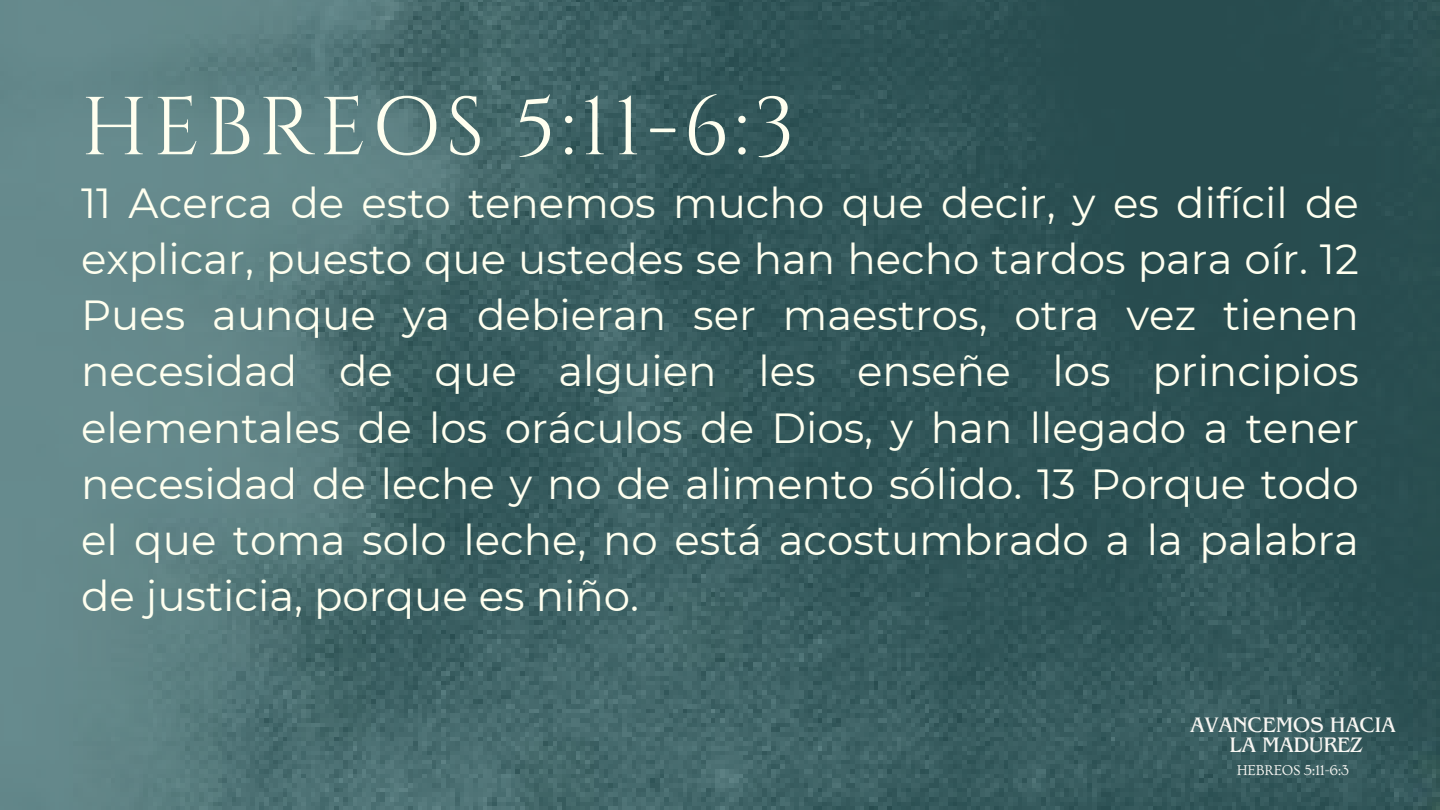
<style>
.page{position:relative;width:1440px;height:810px;background:#fff}
.page>*{position:absolute;margin:0;border:0;box-sizing:border-box;transform-origin:0 0}
.t1{font:82px "Cinzel";letter-spacing:.065em;color:#ffffef}
.t2{font:42px/56.2px "Montserrat";color:#ffffef;text-align:justify}
.t3{font:22px/19.5px "Benguiat Pro ITC";letter-spacing:-.02em;color:#f8f6f2;text-align:center}
.t4{font:15px "Ovo";letter-spacing:-.02em;color:#f8f6f2}
</style>
<div class="page">
<img style="left:0;top:0;width:1440px;height:810px">
<h1 class="t1" style="left:81px;top:75px;width:715px">HEBREOS 5:11-6:3</h1>
<p class="t2" style="left:81px;top:174px;width:1280px">11 Acerca de esto tenemos mucho que decir, y es difícil de explicar, puesto que ustedes se han hecho tardos para oír. 12<br>Pues aunque ya debieran ser maestros, otra vez tienen necesidad de que alguien les enseñe los principios elementales de los oráculos de Dios, y han llegado a tener necesidad de leche y no de alimento sólido. 13 Porque todo el que toma solo leche, no está acostumbrado a la palabra de justicia, porque es niño.</p>
<p class="t3" style="left:1190px;top:718px;width:207px">AVANCEMOS HACIA<br>LA MADUREZ</p>
<p class="t4" style="left:1237px;top:762px;width:114px">HEBREOS 5:11-6:3</p>
</div>
